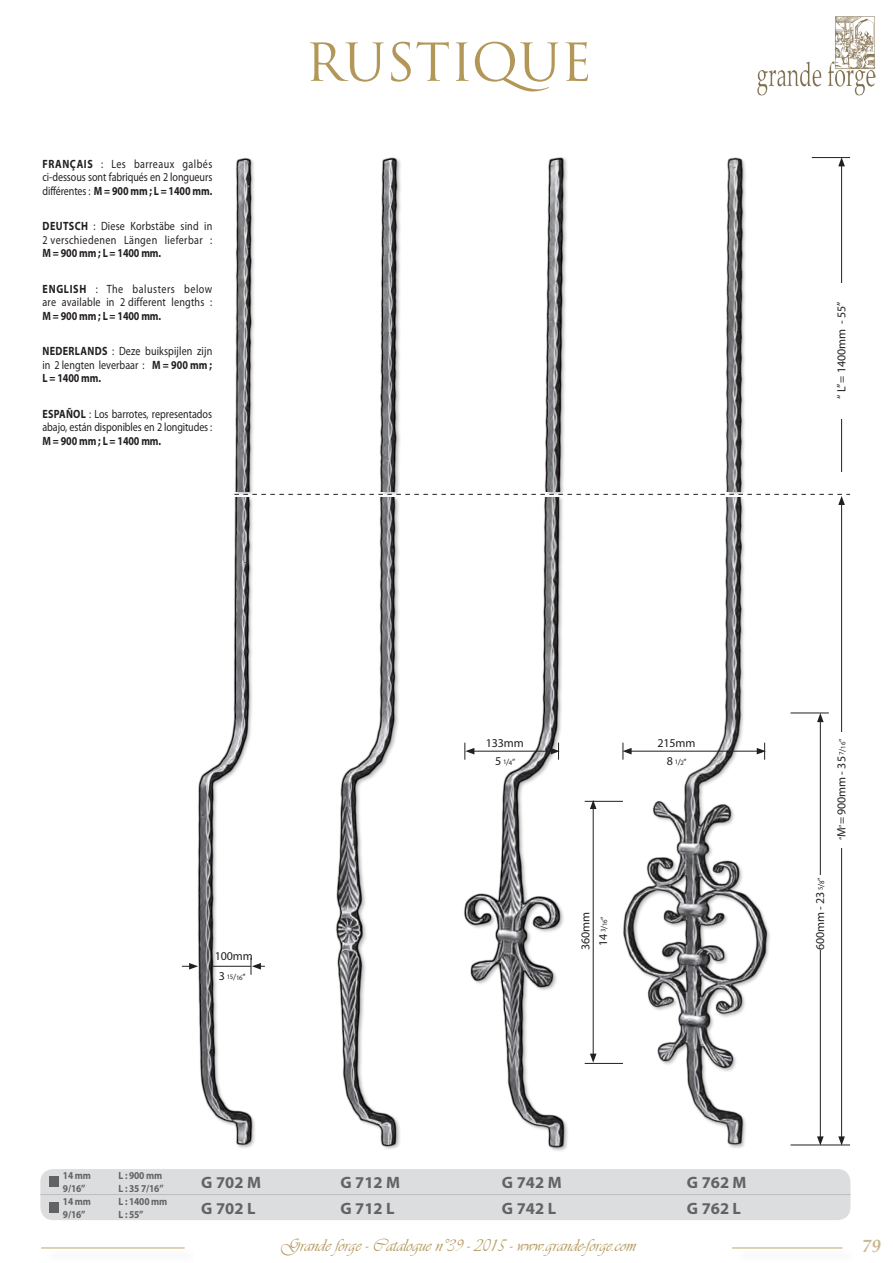
<style>
.page{position:relative;width:893px;height:1263px;background:#fff}
.page>*{position:absolute;margin:0;border:0;box-sizing:border-box;transform-origin:0 0}
.t1{font:51px "Trajan Pro";color:#b39759}
.t2{font:18px "Vivaldii";color:#b39759}
.t3{font:italic 700 18px "Palatino Linotype";color:#b39759}
.Lég_réserve{font:700 16.5px "Myriad Pro";color:#636366}
.Nouvelle_feuille_de{font:12px/13.5px "Myriad Pro";letter-spacing:.015em;color:#231f20;text-align:justify;scale:.84 1}
.Normal_e{font:12px "Myriad Pro";letter-spacing:-.01em;color:#231f20}
.Normal_e-2{font:700 10.5px/12.6px "Myriad Pro";letter-spacing:-.015em;color:#636366;scale:.9 1}
.Normal_e-3{font:6.75px "Myriad Pro";color:#231f20}
.s1{font-weight:700}
.s2{font-size:12px}
.s3{font-size:9px}
.s4{font-size:6.75px}
</style>
<div class="page">
<div style="left:731px;top:1246px;width:126px;height:17px;background:#231f20;opacity:.39"></div>
<hr style="left:732px;top:1247px;width:110px;height:1px;background:#b39759">
<div style="left:185px;top:1232px;width:547px;height:28px;background:#fff"></div>
<div style="left:40px;top:1246px;width:159px;height:17px;background:#231f20;opacity:.39"></div>
<hr style="left:41px;top:1247px;width:144px;height:1px;background:#b39759">
<img style="left:757px;top:16px;width:119px;height:80px">
<img style="left:336px;top:505px;width:64px;height:644px">
<img style="left:380px;top:157px;width:21px;height:334px">
<img style="left:464px;top:505px;width:121px;height:646px">
<img style="left:544px;top:157px;width:23px;height:334px">
<hr style="left:472px;top:751px;width:81px;height:1px;background:#231f20">
<svg style="left:551px;top:743px;width:9px;height:17px"></svg>
<svg style="left:465px;top:743px;width:9px;height:17px"></svg>
<img style="left:615px;top:505px;width:155px;height:643px">
<img style="left:725px;top:157px;width:21px;height:334px">
<hr style="left:629px;top:751px;width:130px;height:1px;background:#231f20">
<svg style="left:757px;top:743px;width:9px;height:17px"></svg>
<svg style="left:622px;top:743px;width:10px;height:17px"></svg>
<hr style="left:593px;top:806px;width:1px;height:250px;background:#231f20">
<svg style="left:590px;top:800px;width:6px;height:9px"></svg>
<svg style="left:590px;top:1054px;width:6px;height:9px"></svg>
<hr style="left:585px;top:801px;width:38px;height:1px;background:#231f20">
<hr style="left:585px;top:1063px;width:38px;height:1px;background:#231f20">
<img style="left:189px;top:505px;width:66px;height:643px">
<img style="left:235px;top:158px;width:19px;height:333px">
<svg style="left:182px;top:963px;width:16px;height:6px"></svg>
<hr style="left:213px;top:966px;width:38px;height:1px;background:#231f20">
<svg style="left:251px;top:958px;width:14px;height:17px"></svg>
<div style="left:40px;top:1169px;width:810px;height:51px;background:#dcdddf;border-radius:13px"></div>
<hr style="left:40px;top:1194px;width:810px;height:1px;background:#bcbdc0">
<div style="left:49px;top:1176px;width:10px;height:11px;background:#636366"></div>
<div style="left:49px;top:1202px;width:10px;height:10px;background:#636366"></div>
<hr style="left:841px;top:503px;width:1px;height:636px;background:#231f20">
<svg style="left:234px;top:494px;width:616px;height:11px"></svg>
<svg style="left:838px;top:1136px;width:7px;height:9px"></svg>
<hr style="left:791px;top:1145px;width:59px;height:1px;background:#231f20">
<hr style="left:791px;top:713px;width:38px;height:1px;background:#231f20">
<hr style="left:820px;top:720px;width:1px;height:419px;background:#231f20">
<svg style="left:817px;top:713px;width:7px;height:9px"></svg>
<svg style="left:817px;top:1136px;width:7px;height:9px"></svg>
<div style="left:816px;top:875px;width:9px;height:75px;background:#fff"></div>
<div style="left:837px;top:732px;width:9px;height:116px;background:#fff"></div>
<hr style="left:841px;top:164px;width:1px;height:308px;background:#231f20">
<svg style="left:838px;top:158px;width:7px;height:8px"></svg>
<hr style="left:812px;top:157px;width:38px;height:1px;background:#231f20">
<div style="left:837px;top:283px;width:9px;height:136px;background:#fff"></div>
<p class="Nouvelle_feuille_de" style="left:43px;top:157px;width:204px"><span class="s1">FRANÇAIS</span> : Les barreaux galbés ci-dessous sont fabriqués en 2 longueurs différentes : <span class="s1">M = 900 mm ; L = 1400 mm.</span></p>
<p class="Nouvelle_feuille_de" style="left:43px;top:219px;width:204px"><span class="s1">DEUTSCH</span> : Diese Korbstäbe sind in 2 verschiedenen Längen lieferbar :<br><span class="s1">M = 900 mm ; L = 1400 mm.</span></p>
<p class="Nouvelle_feuille_de" style="left:43px;top:282px;width:204px"><span class="s1">ENGLISH</span> : The balusters below are available in 2 different lengths :<br><span class="s1">M = 900 mm ; L = 1400 mm.</span></p>
<p class="Nouvelle_feuille_de" style="left:43px;top:344px;width:204px"><span class="s1">NEDERLANDS</span> : Deze buikspijlen zijn in 2 lengten leverbaar : <span class="s1">M = 900 mm ; L = 1400 mm.</span></p>
<p class="Nouvelle_feuille_de" style="left:43px;top:407px;width:204px"><span class="s1">ESPAÑOL</span> : Los barrotes, representados abajo, están disponibles en 2 longitudes :<br><span class="s1">M = 900 mm ; L = 1400 mm.</span></p>
<p class="t1" style="left:305px;top:30px;width:288px">RUSTIQUE</p>
<p class="Normal_e" style="left:834px;top:399px;width:98px;rotate:-90deg">“ L” = 1400mm - 55”</p>
<p class="Normal_e" style="left:215px;top:948px;width:40px">100mm</p>
<p class="Normal_e-3" style="left:219px;top:973px;width:28px"><span class="s2">3</span> 15<span class="s3">/</span>16<span class="s3">”</span></p>
<p class="Normal_e" style="left:486px;top:735px;width:40px">133mm</p>
<p class="Normal_e-3" style="left:495px;top:758px;width:21px"><span class="s2">5</span> 1<span class="s3">/</span>4<span class="s3">”</span></p>
<p class="Normal_e" style="left:657px;top:735px;width:40px">215mm</p>
<p class="Normal_e-3" style="left:667px;top:758px;width:21px"><span class="s2">8</span> 1<span class="s3">/</span>2<span class="s3">”</span></p>
<p class="Normal_e" style="left:578px;top:950px;width:40px;rotate:-90deg">360mm</p>
<p class="Normal_e-3" style="left:601px;top:946px;width:31px;rotate:-90deg"><span class="s2">14</span> 3<span class="s3">/</span>16<span class="s3">”</span></p>
<p class="Normal_e" style="left:834px;top:840px;width:103px;rotate:-90deg"><span class="s3">“</span>M<span class="s3">”</span> =900mm - 35 <span class="s4">7</span><span class="s3">/</span><span class="s4">16</span><span class="s3">”</span></p>
<p class="Normal_e" style="left:813px;top:950px;width:74px;rotate:-90deg">600mm - 23 <span class="s4">5</span><span class="s3">/</span><span class="s4">8</span><span class="s3">”</span></p>
<p class="Normal_e-2" style="left:63px;top:1169px;width:33px">14 mm</p>
<p class="Normal_e-2" style="left:63px;top:1182px;width:27px">9/16”</p>
<p class="Normal_e-2" style="left:63px;top:1195px;width:33px">14 mm</p>
<p class="Normal_e-2" style="left:63px;top:1207px;width:27px">9/16”</p>
<p class="Normal_e-2" style="left:119px;top:1169px;width:52px">L : 900 mm<br>L : 35 7/16”</p>
<p class="Normal_e-2" style="left:119px;top:1195px;width:56px">L : 1400 mm<br>L : 55”</p>
<p class="Lég_réserve" style="left:201px;top:1172px;width:61px">G 702 M</p>
<p class="Lég_réserve" style="left:201px;top:1197px;width:56px">G 702 L</p>
<p class="Lég_réserve" style="left:341px;top:1172px;width:61px">G 712 M</p>
<p class="Lég_réserve" style="left:341px;top:1197px;width:56px">G 712 L</p>
<p class="Lég_réserve" style="left:502px;top:1172px;width:61px">G 742 M</p>
<p class="Lég_réserve" style="left:502px;top:1197px;width:56px">G 742 L</p>
<p class="Lég_réserve" style="left:687px;top:1172px;width:61px">G 762 M</p>
<p class="Lég_réserve" style="left:687px;top:1197px;width:56px">G 762 L</p>
<h2 class="t2" style="left:281px;top:1235px;width:356px">Grande forge - Catalogue n°39 - 2015 - www.grande-forge.com</h2>
<h2 class="t3" style="left:863px;top:1233px;width:20px">79</h2>
</div>
